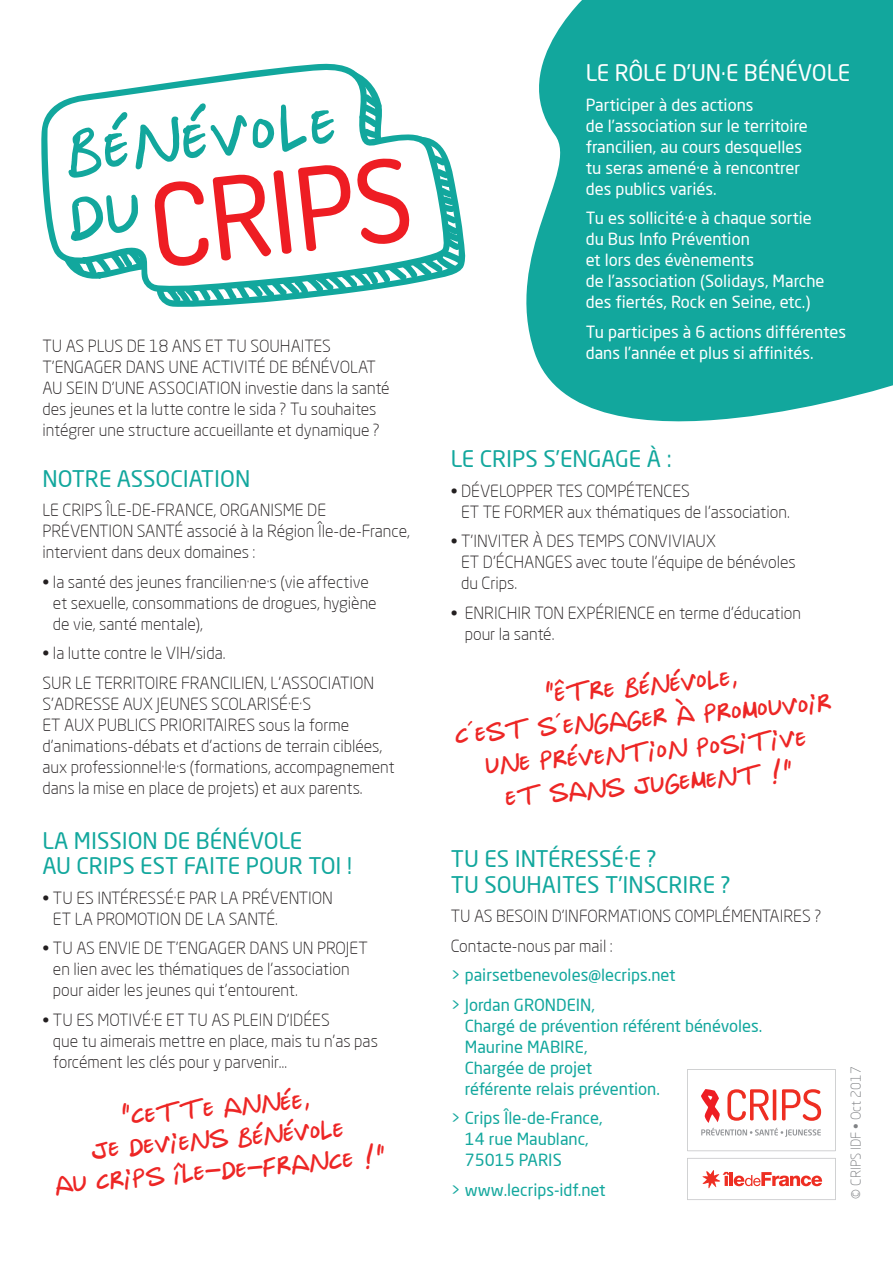
<style>
.page{position:relative;width:893px;height:1263px;background:#fff}
.page>*{position:absolute;margin:0;border:0;box-sizing:border-box;transform-origin:0 0}
.t1{font:37.5px "Inocua";color:#ed2625}
.t2{font:22.5px/25.5px "Neo Sans Pro";color:#12a79d}
.t3{font:22.5px "Neo Sans Pro";color:#fff}
.t4{font:300 16.5px/21px "Neo Sans Pro";color:#231f20}
.t5{font:16.5px/21px "Neo Sans Pro";color:#fff}
.t6{font:16.5px/21px "Neo Sans Pro";color:#12a79d}
.t7{font:300 13.5px "Neo Sans Pro";color:#808285}
</style>
<div class="page">
<svg style="left:526px;top:0;width:367px;height:422px;background:#24ada4"></svg>
<svg style="left:687px;top:1158px;width:148px;height:42px"></svg>
<svg style="left:687px;top:1069px;width:148px;height:82px"></svg>
<svg style="left:41px;top:63px;width:336px;height:203px"></svg>
<svg style="left:68px;top:93px;width:396px;height:214px"></svg>
<p class="t4" style="left:43px;top:335px;width:332px">Tu as plus de 18 ans et tu souhaites t’engager dans une activité de bénévolat au sei n d’une associ</p>
<p class="t4" style="left:43px;top:377px;width:349px;text-indent:156px">ation investie dans la santé des jeunes et la lutte contre le sida ? Tu souhaites intégrer une structure accueillante et dynamique ?</p>
<h2 class="t2" style="left:43px;top:465px;width:209px">Notre association</h2>
<p class="t4" style="left:43px;top:499px;width:38px">Le Crips</p>
<p class="t4" style="left:43px;top:499px;width:369px;text-indent:64px">Île-de-France, organisme de prévention santé associé à la Région Île-de-France, intervient dans deux domaines :</p>
<p class="t4" style="left:53px;top:571px;width:325px;text-indent:-10px">• la santé des jeunes francilien·ne·s (vie affective et sexuelle, consommations de drogues, hygiène de vie, santé mentale),</p>
<p class="t4" style="left:43px;top:638px;width:184px;line-height:29.5px">• la lutte contre le VIH/sida.<br>Sur le territoir</p>
<p class="t4" style="left:169px;top:672px;width:131px">e francili en, l’associ</p>
<p class="t4" style="left:331px;top:672px;width:44px">atio n</p>
<p class="t4" style="left:43px;top:693px;width:179px">s’adresse aux jeunes scol</p>
<p class="t4" style="left:247px;top:693px;width:64px">arisé·e·s</p>
<p class="t4" style="left:43px;top:714px;width:93px">et aux publics</p>
<p class="t4" style="left:160px;top:714px;width:9px">priorit</p>
<p class="t4" style="left:43px;top:714px;width:354px;text-indent:171px">aires sous la forme d’animations-débats et d’actions de terrain ciblées, aux professionnel·le·s (formations, accompagnement dans la mise en place de projets) et aux parents.</p>
<h2 class="t2" style="left:43px;top:827px;width:311px">La mission de bénévole<br>au Crips est faite pour toi !</h2>
<p class="t4" style="left:53px;top:887px;width:282px;text-indent:-10px">• Tu es i ntéressé·e par la prévention et la promotio</p>
<p class="t4" style="left:170px;top:908px;width:109px">n de la santé.</p>
<p class="t4" style="left:53px;top:937px;width:313px;text-indent:-10px">• Tu as envi e de t’engager dans un projet en lien avec les thématiques de l’association pour aider les jeunes qui t’entourent.</p>
<p class="t4" style="left:53px;top:1009px;width:326px;text-indent:-10px">• Tu es motivé·e et tu as plei n d’idées<br>que tu aimerais mettre en place, mais tu n’as pas forcément les clés pour y parvenir…</p>
<h1 class="t1" style="left:119px;top:1093px;width:192px;rotate:-5deg">"CETTE ANNéE,</h1>
<h1 class="t1" style="left:90px;top:1127px;width:263px;rotate:-5deg">JE DEVIENS bénévole</h1>
<h1 class="t1" style="left:54px;top:1162px;width:257px;rotate:-5deg">AU CRIPS Île-de -france</h1>
<h2 class="t3" style="left:586px;top:59px;width:266px">Le rôle d’un.e bénévole</h2>
<p class="t5" style="left:586px;top:94px;width:224px">Participer à des actions<br>de l’association sur le territoire francilien, au cours desquelles tu seras amené·e à rencontrer des publics variés.</p>
<p class="t5" style="left:586px;top:207px;width:240px">Tu es sollicité·e à chaque sortie du Bus I nfo Prévention<br>et lors des évènements<br>de l’association (Solidays, Marche des fiertés, Rock en Seine, etc.)</p>
<p class="t5" style="left:586px;top:321px;width:262px">Tu participes à 6 actions différentes dans l’année et plus si affinités.</p>
<h2 class="t2" style="left:451px;top:446px;width:222px">Le Crips s’engage à :</h2>
<p class="t4" style="left:451px;top:480px;width:58px">• développ</p>
<p class="t4" style="left:461px;top:480px;width:330px;text-indent:73px">er tes compétences<br>et Te former aux thématiques de l’association.</p>
<p class="t4" style="left:461px;top:530px;width:336px;text-indent:-10px">• t’i nviter à des temps conviviaux<br>et d’échangeS avec toute l’équipe de bénévoles du Crips.</p>
<p class="t4" style="left:465px;top:602px;width:338px;text-indent:-14px">• Enrichir ton expéri ence en terme d’éducation pour la santé.</p>
<h1 class="t1" style="left:542px;top:671px;width:196px;rotate:-5deg">"êtrebénévole,</h1>
<h1 class="t1" style="left:453px;top:712px;width:380px;rotate:-5deg">c’est s’en gager à promouv oir</h1>
<h1 class="t1" style="left:484px;top:742px;width:113px;rotate:-5deg">une préventi</h1>
<h1 class="t1" style="left:655px;top:728px;width:84px;rotate:-5deg">on positive</h1>
<h1 class="t1" style="left:632px;top:763px;width:162px;rotate:-5deg">ju gement !"</h1>
<h1 class="t1" style="left:504px;top:774px;width:65px;rotate:-5deg">et sans</h1>
<h2 class="t2" style="left:451px;top:846px;width:281px">Tu es intéressé·e ?<br>Tu souhaites t’inscrire ?</h2>
<p class="t4" style="left:451px;top:901px;width:372px;line-height:29.5px">Tu as besoi n d’i nformations Complémentaires ?<br>Contacte-nous par mail :</p>
<p class="t6" style="left:451px;top:960px;width:226px;line-height:29.5px">&gt; pairsetbenevoles@lecrips.net &gt; Jordan GRONDEIN</p>
<p class="t6" style="left:465px;top:994px;width:299px;text-indent:127px">,<br>Chargé de prévention référent bénévoles.<br>Maurine MABIRE,<br>Chargée de projet<br>référente relais prévention.</p>
<p class="t6" style="left:465px;top:1107px;width:139px;text-indent:-14px">&gt; Crips Île-de-France,<br>14 rue Maublanc,<br>75015 PARIS</p>
<p class="t6" style="left:451px;top:1179px;width:156px">&gt; www.lecrips-idf.net</p>
<p class="t7" style="left:847px;top:1198px;width:133px;rotate:-90deg">© CRIPS IDF • Oct 2017</p>
</div>
